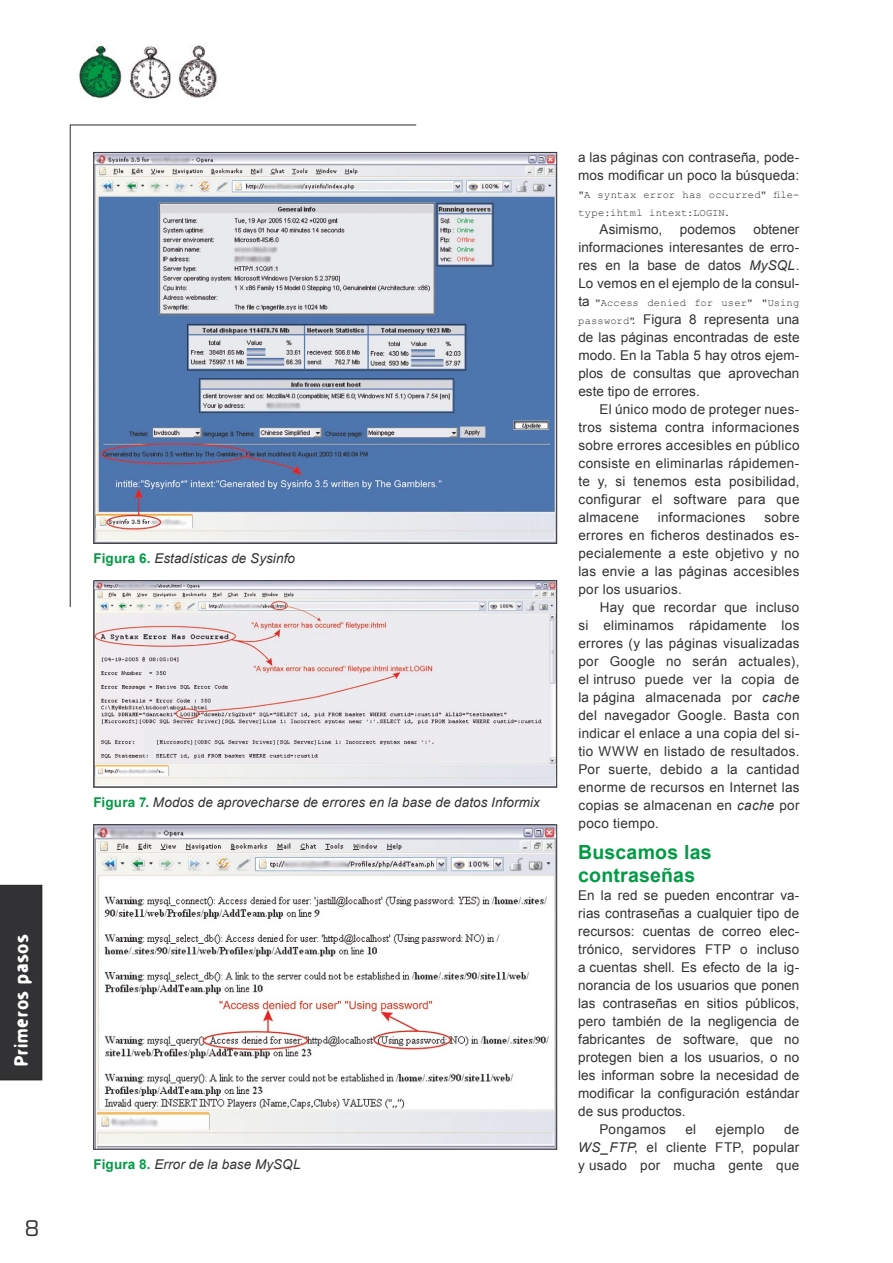
<style>
.page{position:relative;width:893px;height:1263px;background:#fff}
.page>*{position:absolute;margin:0;border:0;box-sizing:border-box;transform-origin:0 0}
.t1{font:21px "Euromode";color:#323235}
.t2{font:700 19.5px/22.5px "Arial";letter-spacing:.01em;color:#009b44}
.t3{font:18px "EFN Wet Letters";letter-spacing:.05em;color:#fff}
.t4{font:13.5px/18px "Arial";letter-spacing:.01em;color:#323235;text-align:justify}
.t5{font:italic 13.5px "Arial";letter-spacing:.005em;color:#323235}
.t6{font:10.5px/18px "Courier New";letter-spacing:.015em;color:#323235}
.s1{font-weight:700;font-style:normal;color:#009b44}
.s2{font-family:"Arial";font-size:13.5px}
.s3{font-style:italic}
.s4{font-family:"Courier New";font-size:10.5px}
</style>
<div class="page">
<div style="left:0;top:885px;width:42px;height:195px;background:#323235"></div>
<hr style="left:70px;top:125px;width:346px;height:1px;background:#2c2a27">
<hr style="left:70px;top:125px;width:1px;height:482px;background:#2c2a27">
<img style="left:79px;top:45px;width:138px;height:54px">
<img style="left:96px;top:582px;width:459px;height:203px">
<div style="left:94px;top:580px;width:463px;height:207px;border:1px solid #323235"></div>
<img style="left:96px;top:826px;width:459px;height:321px">
<img style="left:96px;top:154px;width:459px;height:388px">
<img style="left:98px;top:1109px;width:456px;height:39px">
<h3 class="t3" style="left:10px;top:1066px;width:133px;rotate:-90deg">Primeros pasos</h3>
<h1 class="t1" style="left:25px;top:1216px;width:16px">8</h1>
<p class="t5" style="left:94px;top:550px;width:203px"><span class="s1">Figura 6.</span> Estadísticas de Sysinfo</p>
<p class="t5" style="left:93px;top:793px;width:448px"><span class="s1">Figura 7.</span> Modos de aprovecharse de errores en la base de datos Informix</p>
<p class="t5" style="left:94px;top:1155px;width:209px"><span class="s1">Figura 8.</span> Error de la base MySQL</p>
<p class="t4" style="left:578px;top:148px;width:223px">a las páginas con contraseña, pode&shy;mos modificar un poco la búsqueda:</p>
<p class="t6" style="left:578px;top:186px;width:223px">"A syntax error has occurred" file&shy;type:ihtml intext:LOGIN<span class="s2">.</span></p>
<p class="t4" style="left:600px;top:220px;width:64px">Asimismo,</p>
<p class="t4" style="left:680px;top:220px;width:58px">podemos</p>
<p class="t4" style="left:578px;top:220px;width:223px;text-indent:175px">obtener informaciones interesantes de erro&shy;res en la base de datos <span class="s3">MySQL</span>.<br>Lo vemos en el ejemplo de la consul-</p>
<p class="t6" style="left:578px;top:293px;width:223px"><span class="s2">ta</span> "Access denied for user" "Using</p>
<p class="t4" style="left:578px;top:310px;width:223px"><span class="s4">password"</span>. Figura 8 representa una de las páginas encontradas de este modo. En la Tabla 5 hay otros ejem&shy;plos de consultas que aprovechan este tipo de errores.</p>
<p class="t4" style="left:578px;top:400px;width:223px;text-indent:21px">El único modo de proteger nues&shy;tros sistema contra informaciones sobre errores accesibles en público consiste en eliminarlas rápidemen&shy;te y, si tenemos esta posibilidad, configurar el software para que almacene</p>
<p class="t4" style="left:658px;top:508px;width:89px">informaciones</p>
<p class="t4" style="left:578px;top:508px;width:223px;text-indent:186px">sobre errores en ficheros destinados es&shy;pecialemente a este objetivo y no las envie a las páginas accesibles por los usuarios.</p>
<p class="t4" style="left:578px;top:598px;width:223px;text-indent:21px">Hay que recordar que incluso si eliminamos rápidamente los errores (y las páginas visualizadas por Google no serán actuales), el intruso puede ver la copia de la página almacenada por <span class="s3">cache </span>del navegador Google. Basta con indicar el enlace a una copia del si&shy;tio WWW en listado de resultados.<br>Por suerte, debido a la cantidad enorme de recursos en Internet las copias se almacenan en <span class="s3">cache</span> por poco tiempo.</p>
<h2 class="t2" style="left:578px;top:842px;width:135px">Buscamos las contraseñas</h2>
<p class="t4" style="left:578px;top:886px;width:223px">En la red se pueden encontrar va-</p>
<p class="t4" style="left:578px;top:904px;width:223px">rias contraseñas a cualquier tipo de</p>
<p class="t4" style="left:578px;top:922px;width:223px">recursos: cuentas de correo elec-</p>
<p class="t4" style="left:578px;top:940px;width:223px">trónico, servidores FTP o incluso</p>
<p class="t4" style="left:578px;top:958px;width:223px">a cuentas shell. Es efecto de la ig-</p>
<p class="t4" style="left:578px;top:976px;width:223px">norancia de los usuarios que ponen</p>
<p class="t4" style="left:578px;top:994px;width:223px">las contraseñas en sitios públicos,</p>
<p class="t4" style="left:578px;top:1012px;width:223px">pero también de la negligencia de</p>
<p class="t4" style="left:578px;top:1030px;width:223px">fabricantes de software, que no</p>
<p class="t4" style="left:578px;top:1048px;width:223px">protegen bien a los usuarios, o no</p>
<p class="t4" style="left:578px;top:1066px;width:223px">les informan sobre la necesidad de</p>
<p class="t4" style="left:578px;top:1084px;width:223px">modificar la configuración estándar</p>
<p class="t4" style="left:578px;top:1102px;width:109px">de sus productos.</p>
<p class="t4" style="left:599px;top:1120px;width:68px">Pongamos</p>
<p class="t4" style="left:685px;top:1120px;width:12px">el</p>
<p class="t4" style="left:716px;top:1120px;width:50px">ejemplo</p>
<p class="t4" style="left:578px;top:1120px;width:223px;text-indent:206px">de <span class="s3">WS_FTP</span>, el cliente FTP, popular y usado por mucha gente que</p>
</div>
